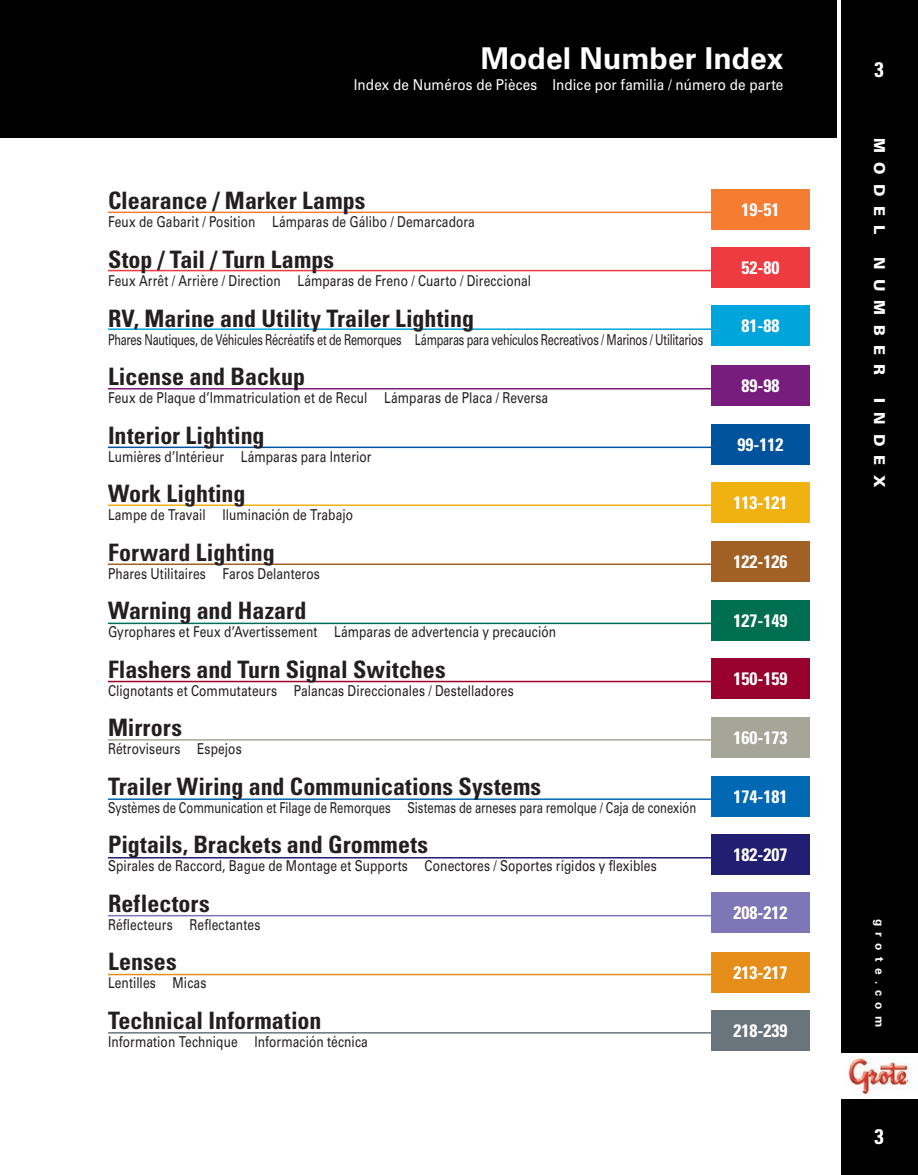
<style>
.page{position:relative;width:918px;height:1175px;background:#fff}
.page>*{position:absolute;margin:0;border:0;box-sizing:border-box;transform-origin:0 0}
.t1{font:700 30px "Univers LT Std";letter-spacing:.005em;color:#fff}
.t2{font:700 condensed 24px "Univers LT Std";color:#231f20}
.t3{font:700 condensed 21px "Univers LT Std";color:#fff}
.t4{font:700 condensed 18px "Univers LT Std";color:#fff}
.t5{font:15px "Univers LT Std";letter-spacing:.005em;color:#231f20;scale:.8 1}
.t6{font:15px "Univers LT Std";letter-spacing:-.02em;color:#231f20;scale:.73 1}
.t7{font:15px "Univers LT Std";letter-spacing:.005em;color:#231f20;scale:.75 1}
.t8{font:15px "Univers LT Std";letter-spacing:.005em;color:#fff;scale:.9 1}
.t9{font:900 15px "Univers LT Std";letter-spacing:.615em;color:#fff}
.t10{font:700 12px "Univers LT Std";letter-spacing:.52em;color:#fff}
</style>
<div class="page">
<div style="left:0;top:0;width:837px;height:138px;background:#000001"></div>
<div style="left:841px;top:0;width:77px;height:1174px;background:#000001"></div>
<div style="left:841px;top:1053px;width:77px;height:45px;background:#fff"></div>
<img style="left:848px;top:1056px;width:62px;height:41px">
<hr style="left:108px;top:212px;width:702px;height:1px;background:#f47d31">
<hr style="left:108px;top:270px;width:702px;height:1px;background:#ee3a41">
<hr style="left:108px;top:328px;width:702px;height:2px;background:#00a6db">
<hr style="left:108px;top:388px;width:702px;height:1px;background:#781d7d">
<hr style="left:108px;top:446px;width:702px;height:2px;background:#01539e">
<hr style="left:108px;top:504px;width:702px;height:2px;background:#efb211">
<hr style="left:108px;top:563px;width:702px;height:2px;background:#a16124">
<hr style="left:108px;top:622px;width:702px;height:2px;background:#006e51">
<hr style="left:108px;top:680px;width:702px;height:2px;background:#98012d">
<hr style="left:108px;top:739px;width:702px;height:1px;background:#a6a698">
<hr style="left:108px;top:798px;width:702px;height:2px;background:#0168b3">
<hr style="left:108px;top:857px;width:702px;height:1px;background:#221e72">
<hr style="left:108px;top:915px;width:702px;height:1px;background:#7f76b7">
<hr style="left:108px;top:973px;width:702px;height:2px;background:#e58e19">
<hr style="left:108px;top:1032px;width:702px;height:1px;background:#6a747b">
<div style="left:711px;top:189px;width:99px;height:41px;background:#f47d31"></div>
<div style="left:711px;top:247px;width:99px;height:41px;background:#ee3a41"></div>
<div style="left:711px;top:365px;width:99px;height:41px;background:#781d7d"></div>
<div style="left:711px;top:424px;width:99px;height:41px;background:#01539e"></div>
<div style="left:711px;top:482px;width:99px;height:40px;background:#efb211"></div>
<div style="left:711px;top:541px;width:99px;height:40px;background:#a16124"></div>
<div style="left:711px;top:600px;width:99px;height:40px;background:#006e51"></div>
<div style="left:711px;top:306px;width:99px;height:40px;background:#00a6db"></div>
<div style="left:711px;top:658px;width:99px;height:40px;background:#98012d"></div>
<div style="left:711px;top:776px;width:99px;height:40px;background:#0168b3"></div>
<div style="left:711px;top:834px;width:99px;height:41px;background:#221e72"></div>
<div style="left:711px;top:892px;width:99px;height:41px;background:#7f76b7"></div>
<div style="left:711px;top:952px;width:99px;height:40px;background:#e58e19"></div>
<div style="left:711px;top:717px;width:99px;height:41px;background:#a6a698"></div>
<div style="left:711px;top:1009px;width:99px;height:41px;background:#6a747b"></div>
<h1 class="t1" style="left:481px;top:41px;width:304px">Model Number Index</h1>
<p class="t8" style="left:354px;top:76px;width:479px">Index de Numéros de Pièces Indice por familia / número de parte</p>
<h2 class="t2" style="left:108px;top:186px;width:259px">Clearance / Marker Lamps</h2>
<p class="t5" style="left:108px;top:213px;width:460px">Feux de Gabarit / Position Lámparas de Gálibo / Demarcadora</p>
<h2 class="t2" style="left:108px;top:245px;width:228px">Stop / Tail / Turn Lamps</h2>
<p class="t5" style="left:108px;top:272px;width:530px">Feux Arrêt / Arrière / Direction Lámparas de Freno / Cuarto / Direccional</p>
<h2 class="t2" style="left:108px;top:303px;width:368px">RV, Marine and Utility Trailer Lighting</h2>
<p class="t6" style="left:108px;top:330px;width:817px">Phares Nautiques, de Véhicules Récréatifs et de Remorques Lámparas para vehículos Recreativos / Marinos / Utilitarios</p>
<h2 class="t2" style="left:108px;top:362px;width:199px">License and Backup</h2>
<p class="t5" style="left:108px;top:389px;width:552px">Feux de Plaque d’Immatriculation et de Recul Lámparas de Placa / Reversa</p>
<h2 class="t2" style="left:108px;top:420px;width:158px">Interior Lighting</h2>
<p class="t5" style="left:108px;top:447px;width:331px">Lumières d’Intérieur Lámparas para Interior</p>
<h2 class="t2" style="left:108px;top:479px;width:139px">Work Lighting</h2>
<p class="t5" style="left:108px;top:506px;width:308px">Lampe de Travail Iluminación de Trabajo</p>
<h2 class="t2" style="left:108px;top:537px;width:168px">Forward Lighting</h2>
<p class="t5" style="left:108px;top:564px;width:266px">Phares Utilitaires Faros Delanteros</p>
<h2 class="t2" style="left:108px;top:596px;width:200px">Warning and Hazard</h2>
<p class="t5" style="left:108px;top:623px;width:562px">Gyrophares et Feux d’Avertissement Lámparas de advertencia y precaución</p>
<h2 class="t2" style="left:108px;top:654px;width:339px">Flashers and Turn Signal Switches</h2>
<p class="t5" style="left:108px;top:681px;width:509px">Clignotants et Commutateurs Palancas Direccionales / Destelladores</p>
<h2 class="t2" style="left:108px;top:713px;width:75px">Mirrors</h2>
<p class="t5" style="left:108px;top:740px;width:169px">Rétroviseurs Espejos</p>
<h2 class="t2" style="left:108px;top:771px;width:435px">Trailer Wiring and Communications Systems</h2>
<p class="t7" style="left:108px;top:798px;width:786px">Systèmes de Communication et Filage de Remorques Sistemas de arneses para remolque / Caja de conexión</p>
<h2 class="t2" style="left:108px;top:830px;width:322px">Pigtails, Brackets and Grommets</h2>
<p class="t5" style="left:108px;top:857px;width:687px">Spirales de Raccord, Bague de Montage et Supports Conectores / Soportes rígidos y flexibles</p>
<h2 class="t2" style="left:108px;top:888px;width:103px">Reflectors</h2>
<p class="t5" style="left:108px;top:915px;width:192px">Réflecteurs Reflectantes</p>
<h2 class="t2" style="left:108px;top:947px;width:70px">Lenses</h2>
<p class="t5" style="left:108px;top:974px;width:125px">Lentilles Micas</p>
<h2 class="t2" style="left:108px;top:1005px;width:215px">Technical Information</h2>
<p class="t5" style="left:108px;top:1032px;width:326px">Information Technique Información técnica</p>
<p class="t4" style="left:742px;top:198px;width:39px">19-51</p>
<p class="t4" style="left:742px;top:257px;width:39px">52-80</p>
<p class="t4" style="left:742px;top:315px;width:39px">81-88</p>
<p class="t4" style="left:742px;top:375px;width:39px">89-98</p>
<p class="t4" style="left:738px;top:433px;width:47px">99-112</p>
<p class="t4" style="left:734px;top:491px;width:55px">113-121</p>
<p class="t4" style="left:734px;top:550px;width:55px">122-126</p>
<p class="t4" style="left:734px;top:609px;width:55px">127-149</p>
<p class="t4" style="left:734px;top:667px;width:55px">150-159</p>
<p class="t4" style="left:734px;top:727px;width:55px">160-173</p>
<p class="t4" style="left:734px;top:785px;width:55px">174-181</p>
<p class="t4" style="left:734px;top:844px;width:55px">182-207</p>
<p class="t4" style="left:734px;top:902px;width:55px">208-212</p>
<p class="t4" style="left:734px;top:961px;width:55px">213-217</p>
<p class="t4" style="left:734px;top:1019px;width:55px">218-239</p>
<h3 class="t3" style="left:874px;top:56px;width:11px">3</h3>
<p class="t9" style="left:889px;top:138px;width:97px;rotate:90deg">Model</p>
<p class="t9" style="left:889px;top:257px;width:119px;rotate:90deg">Num ber</p>
<p class="t9" style="left:889px;top:398px;width:91px;rotate:90deg">In dex</p>
<p class="t10" style="left:887px;top:918px;width:110px;rotate:90deg">grote.com</p>
<h3 class="t3" style="left:874px;top:1123px;width:11px">3</h3>
</div>
